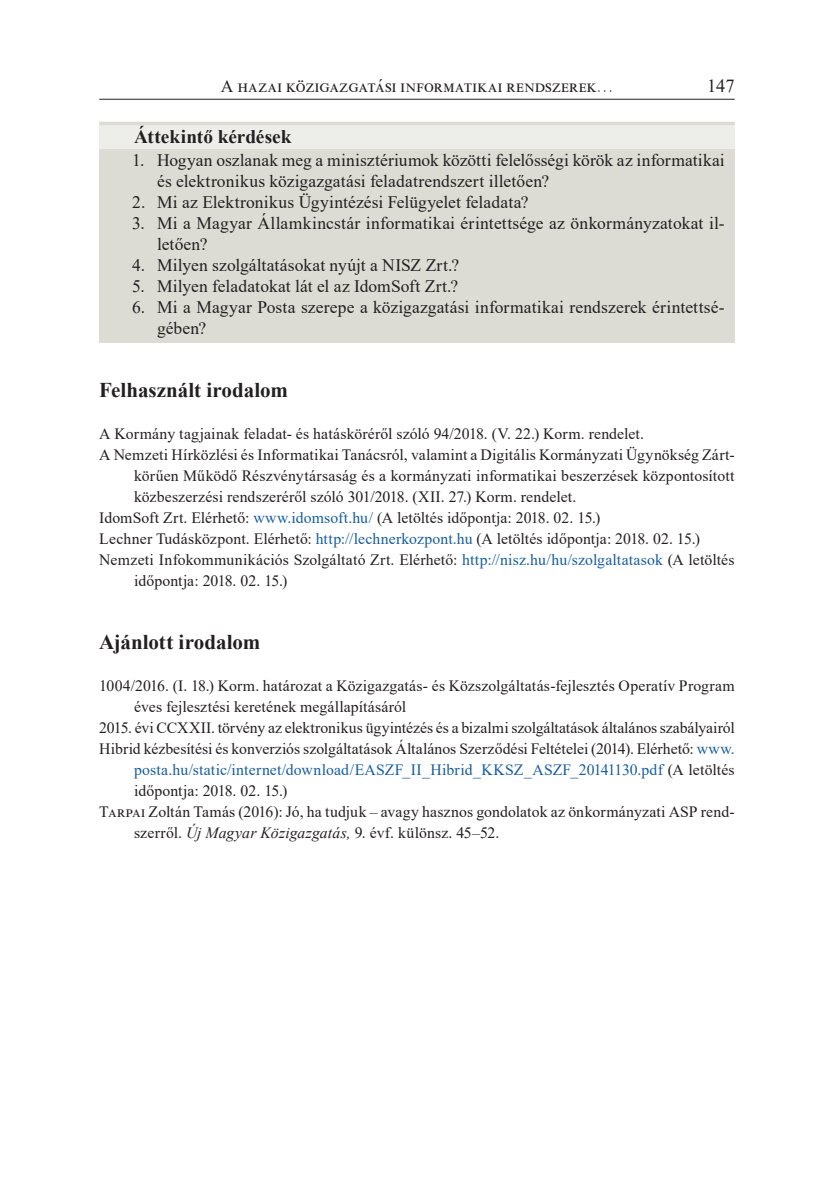
<style>
.page{position:relative;width:834px;height:1181px;background:#fff}
.page>*{position:absolute;margin:0;border:0;box-sizing:border-box;transform-origin:0 0}
.t1{font:700 21px "Times New Roman";color:#231f20}
.t2{font:700 19.25px "Times New Roman";color:#231f20}
.t3{font:18.38px "Times New Roman";color:#231f20}
.t4{font:17.5px/21px "Times New Roman";letter-spacing:.01em;color:#231f20}
.t5{font:17.5px "Times New Roman";letter-spacing:.1em;color:#231f20}
.t6{font:15.75px "Times New Roman";letter-spacing:.005em;color:#231f20}
.t7{font:15.75px "Times New Roman";letter-spacing:.01em;color:#175d9e}
.s1{font-family:"Helvetica Neue LT Pro";font-weight:100}
.s2{color:#175d9e}
.s3{color:#231f20}
.s4{font-style:italic}
</style>
<div class="page">
<hr style="left:99px;top:99px;width:635px;height:1px;background:#231f20">
<div style="left:99px;top:122px;width:635px;height:32px;background:#ededea"></div>
<hr style="left:99px;top:122px;width:635px;height:3px;background:#dcdcd4">
<div style="left:99px;top:149px;width:635px;height:47px;background:#dcdcd4"></div>
<div style="left:99px;top:191px;width:635px;height:26px;background:#dcdcd4"></div>
<div style="left:99px;top:212px;width:635px;height:47px;background:#dcdcd4"></div>
<div style="left:99px;top:254px;width:635px;height:26px;background:#dcdcd4"></div>
<div style="left:99px;top:275px;width:635px;height:26px;background:#dcdcd4"></div>
<div style="left:99px;top:296px;width:635px;height:47px;background:#dcdcd4"></div>
<p class="t5" style="left:221px;top:74px;width:394px">A hazai közigazgatási informatikai rendszerek<span class="s1">…</span></p>
<p class="t3" style="left:707px;top:73px;width:29px">147</p>
<p class="t2" style="left:134px;top:123px;width:159px">Áttekintő kérdések</p>
<p class="t4" style="left:157px;top:149px;width:569px;text-indent:-25px">1. Hogyan oszlanak meg a minisztériumok közötti felelősségi körök az informatikai és elektronikus közigazgatási feladatrendszert illetően?</p>
<p class="t4" style="left:132px;top:191px;width:398px">2. Mi az Elektronikus Ügyintézési Felügyelet feladata?</p>
<p class="t4" style="left:157px;top:212px;width:569px;text-indent:-25px">3. Mi a Magyar Államkincstár informatikai érintettsége az önkormányzatokat il&shy;letően?</p>
<p class="t4" style="left:132px;top:254px;width:328px">4. Milyen szolgáltatásokat nyújt a NISZ Zrt.?</p>
<p class="t4" style="left:132px;top:275px;width:327px">5. Milyen feladatokat lát el az IdomSoft Zrt.?</p>
<p class="t4" style="left:157px;top:296px;width:569px;text-indent:-25px">6. Mi a Magyar Posta szerepe a közigazgatási informatikai rendszerek érintettsé&shy;gében?</p>
<h1 class="t1" style="left:99px;top:375px;width:190px">Felhasznált irodalom</h1>
<p class="t6" style="left:99px;top:423px;width:546px">A Kormány tagjainak feladat- és hatásköréről szóló 94/2018. (V. 22.) Korm. rendelet.</p>
<p class="t6" style="left:99px;top:444px;width:636px">A Nemzeti Hírközlési és Informatikai Tanácsról, valamint a Digitális Kormányzati Ügynökség Zárt-</p>
<p class="t6" style="left:134px;top:465px;width:602px">körűen Működő Részvénytársaság és a kormányzati informatikai beszerzések központosított</p>
<p class="t6" style="left:134px;top:486px;width:443px">közbeszerzési rendszeréről szóló 301/2018. (XII. 27.) Korm. rendelet.</p>
<p class="t6" style="left:99px;top:507px;width:502px">IdomSoft Zrt. Elérhető: <span class="s2">www.idomsoft.hu/</span> (A letöltés időpontja: 2018. 02. 15.)</p>
<p class="t6" style="left:99px;top:528px;width:602px">Lechner Tudásközpont. Elérhető: <span class="s2">http://lechnerkozpont.hu</span> (A letöltés időpontja: 2018. 02. 15.)</p>
<p class="t6" style="left:99px;top:549px;width:636px">Nemzeti Infokommunikációs Szolgáltató Zrt. Elérhető: <span class="s2">http://nisz.hu/hu/szolgaltatasok</span> (A letöltés</p>
<p class="t6" style="left:134px;top:570px;width:155px">időpontja: 2018. 02. 15.)</p>
<h1 class="t1" style="left:99px;top:627px;width:162px">Ajánlott irodalom</h1>
<p class="t6" style="left:99px;top:675px;width:636px">1004/2016. (I. 18.) Korm. határozat a Közigazgatás- és Közszolgáltatás-fejlesztés Operatív Program</p>
<p class="t6" style="left:134px;top:696px;width:274px">éves fejlesztési keretének megállapításáról</p>
<p class="t6" style="left:99px;top:717px;width:636px">2015. évi CCXXII. törvény az elektronikus ügyintézés és a bizalmi szolgáltatások általános szabályairól</p>
<p class="t6" style="left:99px;top:738px;width:636px">Hibrid kézbesítési és konverziós szolgáltatások Általános Szerződési Feltételei (2014). Elérhető: <span class="s2">www.</span></p>
<p class="t7" style="left:134px;top:759px;width:602px">posta.hu/static/internet/download/EASZF_II_Hibrid_KKSZ_ASZF_20141130.pdf <span class="s3">(A letöltés</span></p>
<p class="t6" style="left:134px;top:780px;width:155px">időpontja: 2018. 02. 15.)</p>
<p class="t6" style="left:99px;top:801px;width:636px">Tarpai Zoltán Tamás (2016): Jó, ha tudjuk – avagy hasznos gondolatok az önkormányzati ASP rend-</p>
<p class="t6" style="left:134px;top:822px;width:367px">szerről. <span class="s4">Új Magyar Közigazgatás,</span> 9. évf. különsz. 45–52.</p>
</div>
